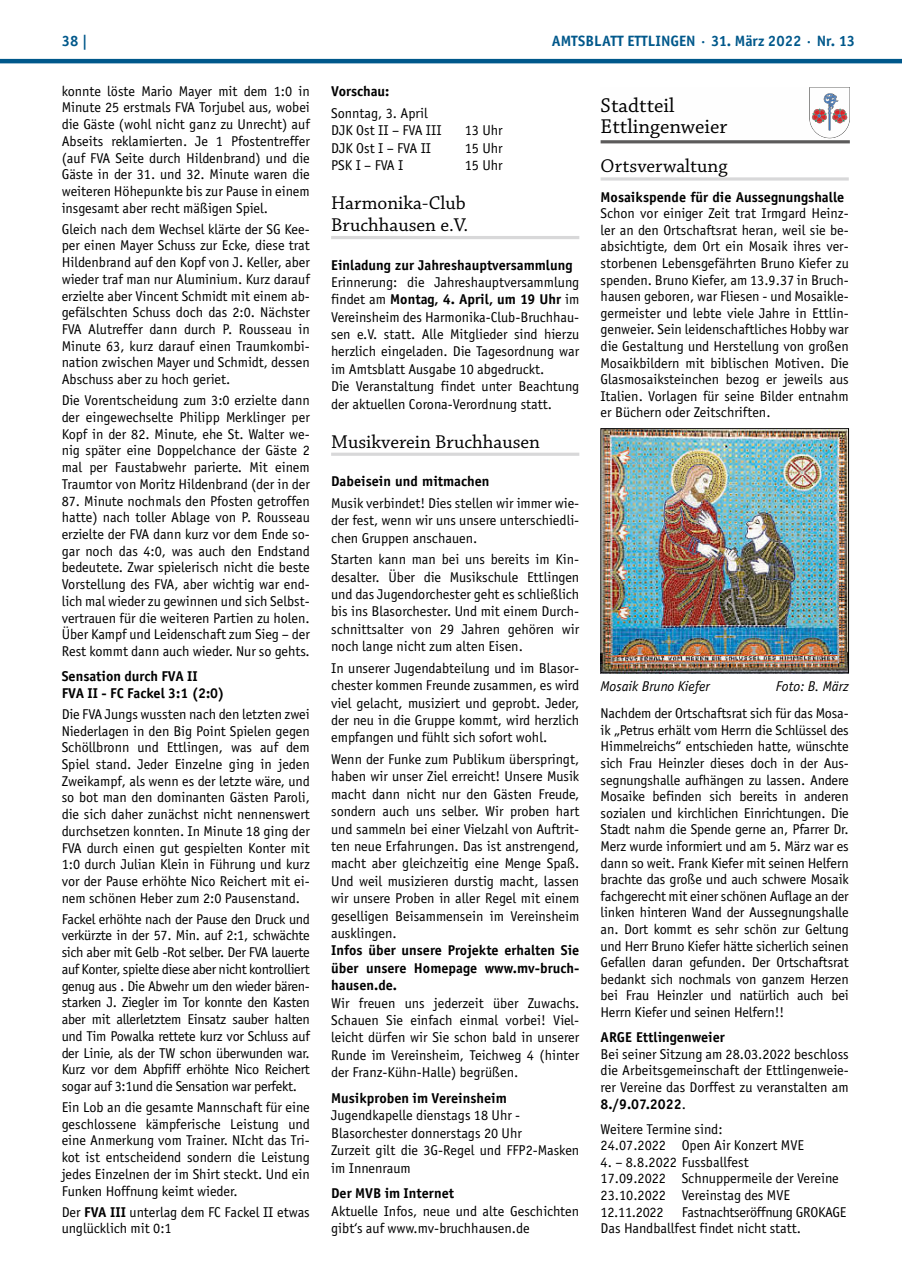
<style>
.page{position:relative;width:902px;height:1280px;background:#fff}
.page>*{position:absolute;margin:0;border:0;box-sizing:border-box;transform-origin:0 0}
.t1{font:21px/21px "Chaparral Pro";color:#000}
.t2{font:19.5px/21.9px "Chaparral Pro";color:#000}
.t3{font:700 15px "Officina Sans";color:#00588b}
.t4{font:14.25px/16.6px "Officina Sans";color:#000;text-align:justify}
.t5{font:700 14.25px/17.4px "Officina Sans";color:#000}
.t6{font:14.25px/16.6px "Officina Sans";letter-spacing:-.02em;color:#000}
.t7{font:italic 14.25px "Officina Sans";color:#000}
.s1{font-weight:700}
</style>
<div class="page">
<hr style="left:0;top:59px;width:901px;height:4px;background:#00588b">
<hr style="left:331px;top:236px;width:248px;height:3px;background:#d8d8d9">
<hr style="left:331px;top:453px;width:248px;height:3px;background:#d8d8d9">
<svg style="left:600px;top:177px;width:248px;height:4px"></svg>
<hr style="left:600px;top:140px;width:249px;height:3px;background:#5c5b5b">
<svg style="left:809px;top:87px;width:41px;height:52px"></svg>
<img style="left:602px;top:430px;width:244px;height:241px">
<div style="left:600px;top:428px;width:248px;height:245px;border:1px solid #000"></div>
<p class="t3" style="left:62px;top:32px;width:28px">38 |</p>
<p class="t3" style="left:551px;top:32px;width:305px">AMTSBLATT ETTLINGEN · 31. März 2022 · Nr. 13</p>
<p class="t4" style="left:62px;top:83px;width:250px">konnte löste Mario Mayer mit dem 1:0 in Minute 25 erstmals FVA Torjubel aus, wobei die Gäste (wohl nicht ganz zu Unrecht) auf Abseits reklamierten. Je 1 Pfostentreffer (auf FVA Seite durch Hildenbrand) und die Gäste in der 31. und 32. Minute waren die weiteren Höhepunkte bis zur Pause in einem insgesamt aber recht mäßigen Spiel.</p>
<p class="t4" style="left:62px;top:221px;width:250px">Gleich nach dem Wechsel klärte der SG Kee&shy;per einen Mayer Schuss zur Ecke, diese trat Hildenbrand auf den Kopf von J. Keller, aber wieder traf man nur Aluminium. Kurz darauf erzielte aber Vincent Schmidt mit einem ab&shy;gefälschten Schuss doch das 2:0. Nächster FVA Alutreffer dann durch P. Rousseau in Minute 63, kurz darauf einen Traumkombi&shy;nation zwischen Mayer und Schmidt, dessen Abschuss aber zu hoch geriet.</p>
<p class="t4" style="left:62px;top:392px;width:250px">Die Vorentscheidung zum 3:0 erzielte dann der eingewechselte Philipp Merklinger per Kopf in der 82. Minute, ehe St. Walter we&shy;nig später eine Doppelchance der Gäste 2 mal per Faustabwehr parierte. Mit einem Traumtor von Moritz Hildenbrand (der in der</p>
<p class="t4" style="left:62px;top:492px;width:250px">87. Minute nochmals den Pfosten getroffen hatte) nach toller Ablage von P. Rousseau erzielte der FVA dann kurz vor dem Ende so&shy;gar noch das 4:0, was auch den Endstand bedeutete. Zwar spielerisch nicht die beste Vorstellung des FVA, aber wichtig war end&shy;lich mal wieder zu gewinnen und sich Selbst&shy;vertrauen für die weiteren Partien zu holen.<br>Über Kampf und Leidenschaft zum Sieg – der Rest kommt dann auch wieder. Nur so gehts.</p>
<p class="t5" style="left:62px;top:668px;width:164px;line-height:16.6px">Sensation durch FVA II<br>FVA II - FC Fackel 3:1 (2:0)</p>
<p class="t4" style="left:62px;top:706px;width:250px">Die FVA Jungs wussten nach den letzten zwei Niederlagen in den Big Point Spielen gegen Schöllbronn und Ettlingen, was auf dem Spiel stand. Jeder Einzelne ging in jeden Zweikampf, als wenn es der letzte wäre, und so bot man den dominanten Gästen Paroli, die sich daher zunächst nicht nennenswert durchsetzen konnten. In Minute 18 ging der FVA durch einen gut gespielten Konter mit 1:0 durch Julian Klein in Führung und kurz vor der Pause erhöhte Nico Reichert mit ei&shy;nem schönen Heber zum 2:0 Pausenstand.</p>
<p class="t4" style="left:62px;top:911px;width:250px">Fackel erhöhte nach der Pause den Druck und verkürzte in der 57. Min. auf 2:1, schwächte sich aber mit Gelb -Rot selber. Der FVA lauerte auf Konter, spielte diese aber nicht kontrolliert genug aus . Die Abwehr um den wieder bären&shy;starken J. Ziegler im Tor konnte den Kasten aber mit allerletztem Einsatz sauber halten und Tim Powalka rettete kurz vor Schluss auf der Linie, als der TW schon überwunden war.<br>Kurz vor dem Abpfiff erhöhte Nico Reichert sogar auf 3:1und die Sensation war perfekt.</p>
<p class="t4" style="left:62px;top:1099px;width:250px">Ein Lob an die gesamte Mannschaft für eine geschlossene kämpferische Leistung und eine Anmerkung vom Trainer. NIcht das Tri&shy;kot ist entscheidend sondern die Leistung jedes Einzelnen der im Shirt steckt. Und ein Funken Hoffnung keimt wieder.</p>
<p class="t4" style="left:62px;top:1203px;width:250px">Der <span class="s1">FVA III</span> unterlag dem FC Fackel II etwas unglücklich mit 0:1</p>
<p class="t5" style="left:331px;top:83px;width:60px">Vorschau:</p>
<p class="t4" style="left:331px;top:104px;width:112px;line-height:17.4px">Sonntag, 3. April<br>DJK Ost II – FVA III</p>
<h1 class="t1" style="left:600px;top:95px;width:128px">Stadtteil<br>Ettlingenweier</h1>
<h2 class="t2" style="left:600px;top:156px;width:128px">Ortsverwaltung</h2>
<p class="t5" style="left:600px;top:188px;width:245px">Mosaikspende für die Aussegnungshalle</p>
<p class="t4" style="left:600px;top:205px;width:250px">Schon vor einiger Zeit trat Irmgard Heinz&shy;ler an den Ortschaftsrat heran, weil sie be&shy;absichtigte, dem Ort ein Mosaik ihres ver&shy;storbenen Lebensgefährten Bruno Kiefer zu spenden. Bruno Kiefer, am 13.9.37 in Bruch&shy;hausen geboren, war Fliesen - und Mosaikle&shy;germeister und lebte viele Jahre in Ettlin&shy;genweier. Sein leidenschaftliches Hobby war die Gestaltung und Herstellung von großen Mosaikbildern mit biblischen Motiven. Die Glasmosaiksteinchen bezog er jeweils aus Italien. Vorlagen für seine Bilder entnahm er Büchern oder Zeitschriften.</p>
<p class="t4" style="left:464px;top:122px;width:39px">13 Uhr</p>
<p class="t4" style="left:331px;top:140px;width:102px">DJK Ost I – FVA II</p>
<p class="t4" style="left:464px;top:140px;width:39px">15 Uhr</p>
<p class="t4" style="left:331px;top:157px;width:74px">PSK I – FVA I</p>
<p class="t4" style="left:464px;top:157px;width:39px">15 Uhr</p>
<h2 class="t2" style="left:331px;top:193px;width:139px">Harmonika-Club<br>Bruchhausen e.V.</h2>
<p class="t5" style="left:331px;top:256px;width:243px">Einladung zur Jahreshauptversammlung</p>
<p class="t4" style="left:331px;top:273px;width:250px;line-height:17.4px;text-align:left">Erinnerung: die Jahreshauptversammlung findet am <span class="s1">Montag, 4. April, um 19 Uhr</span> im Vereinsheim des Harmonika-Club-Bruchhau&shy;sen e.V. statt. Alle Mitglieder sind hierzu herzlich eingeladen. Die Tagesordnung war im Amtsblatt Ausgabe 10 abgedruckt.<br>Die Veranstaltung findet unter Beachtung der aktuellen Corona-Verordnung statt.</p>
<h2 class="t2" style="left:331px;top:431px;width:210px">Musikverein Bruchhausen</h2>
<p class="t5" style="left:331px;top:472px;width:160px">Dabeisein und mitmachen</p>
<p class="t4" style="left:331px;top:494px;width:250px;line-height:17.4px">Musik verbindet! Dies stellen wir immer wie&shy;der fest, wenn wir uns unsere unterschiedli&shy;chen Gruppen anschauen.</p>
<p class="t4" style="left:331px;top:551px;width:250px;line-height:17.4px">Starten kann man bei uns bereits im Kin&shy;desalter. Über die Musikschule Ettlingen und das Jugendorchester geht es schließlich bis ins Blasorchester. Und mit einem Durch&shy;schnittsalter von 29 Jahren gehören wir noch lange nicht zum alten Eisen.</p>
<p class="t4" style="left:331px;top:659px;width:250px;line-height:17.4px">In unserer Jugendabteilung und im Blasor&shy;chester kommen Freunde zusammen, es wird viel gelacht, musiziert und geprobt. Jeder, der neu in die Gruppe kommt, wird herzlich empfangen und fühlt sich sofort wohl.</p>
<p class="t4" style="left:331px;top:750px;width:250px;line-height:17.4px">Wenn der Funke zum Publikum überspringt, haben wir unser Ziel erreicht! Unsere Musik macht dann nicht nur den Gästen Freude, sondern auch uns selber. Wir proben hart und sammeln bei einer Vielzahl von Auftrit&shy;ten neue Erfahrungen. Das ist anstrengend, macht aber gleichzeitig eine Menge Spaß.<br>Und weil musizieren durstig macht, lassen wir unsere Proben in aller Regel mit einem geselligen Beisammensein im Vereinsheim ausklingen.</p>
<p class="t5" style="left:331px;top:942px;width:250px;text-align:justify">Infos über unsere Projekte erhalten Sie über unsere Homepage www.mv-bruch&shy;hausen.de.</p>
<p class="t4" style="left:331px;top:994px;width:250px;line-height:17.4px">Wir freuen uns jederzeit über Zuwachs.<br>Schauen Sie einfach einmal vorbei! Viel&shy;leicht dürfen wir Sie schon bald in unserer Runde im Vereinsheim, Teichweg 4 (hinter der Franz-Kühn-Halle) begrüßen.</p>
<p class="t5" style="left:331px;top:1089px;width:177px">Musikproben im Vereinsheim</p>
<p class="t4" style="left:331px;top:1107px;width:250px;line-height:17.4px;text-align:left">Jugendkapelle dienstags 18 Uhr -<br>Blasorchester donnerstags 20 Uhr<br>Zurzeit gilt die 3G-Regel und FFP2-Masken im Innenraum</p>
<p class="t5" style="left:331px;top:1185px;width:124px">Der MVB im Internet</p>
<p class="t4" style="left:331px;top:1202px;width:250px;line-height:17.4px">Aktuelle Infos, neue und alte Geschichten gibt‘s auf www.mv-bruchhausen.de</p>
<p class="t7" style="left:600px;top:678px;width:111px">Mosaik Bruno Kiefer</p>
<p class="t7" style="left:775px;top:678px;width:74px">Foto: B. März</p>
<p class="t4" style="left:600px;top:705px;width:250px">Nachdem der Ortschaftsrat sich für das Mosa&shy;ik „Petrus erhält vom Herrn die Schlüssel des Himmelreichs“ entschieden hatte, wünschte sich Frau Heinzler dieses doch in der Aus&shy;segnungshalle aufhängen zu lassen. Andere Mosaike befinden sich bereits in anderen sozialen und kirchlichen Einrichtungen. Die Stadt nahm die Spende gerne an, Pfarrer Dr.<br>Merz wurde informiert und am 5. März war es dann so weit. Frank Kiefer mit seinen Helfern brachte das große und auch schwere Mosaik fachgerecht mit einer schönen Auflage an der linken hinteren Wand der Aussegnungshalle an. Dort kommt es sehr schön zur Geltung und Herr Bruno Kiefer hätte sicherlich seinen Gefallen daran gefunden. Der Ortschaftsrat bedankt sich nochmals von ganzem Herzen bei Frau Heinzler und natürlich auch bei Herrn Kiefer und seinen Helfern!!</p>
<p class="t5" style="left:600px;top:1028px;width:126px">ARGE Ettlingenweier</p>
<p class="t4" style="left:600px;top:1045px;width:250px">Bei seiner Sitzung am 28.03.2022 beschloss die Arbeitsgemeinschaft der Ettlingenweie&shy;rer Vereine das Dorffest zu veranstalten am <span class="s1">8./9.07.2022</span>.</p>
<p class="t4" style="left:600px;top:1120px;width:205px">Weitere Termine sind:<br>24.07.2022 Open Air Konzert MVE</p>
<p class="t4" style="left:600px;top:1154px;width:239px;text-align:left">4. – 8.8.2022 Fussballfest<br>17.09.2022 Schnuppermeile der Vereine<br>23.10.2022 Vereinstag des MVE<br>12.11.2022</p>
<p class="t6" style="left:600px;top:1203px;width:247px;text-indent:81px">Fastnachtseröffnung GROKAGE<br>Das Handballfest findet nicht statt.</p>
</div>
